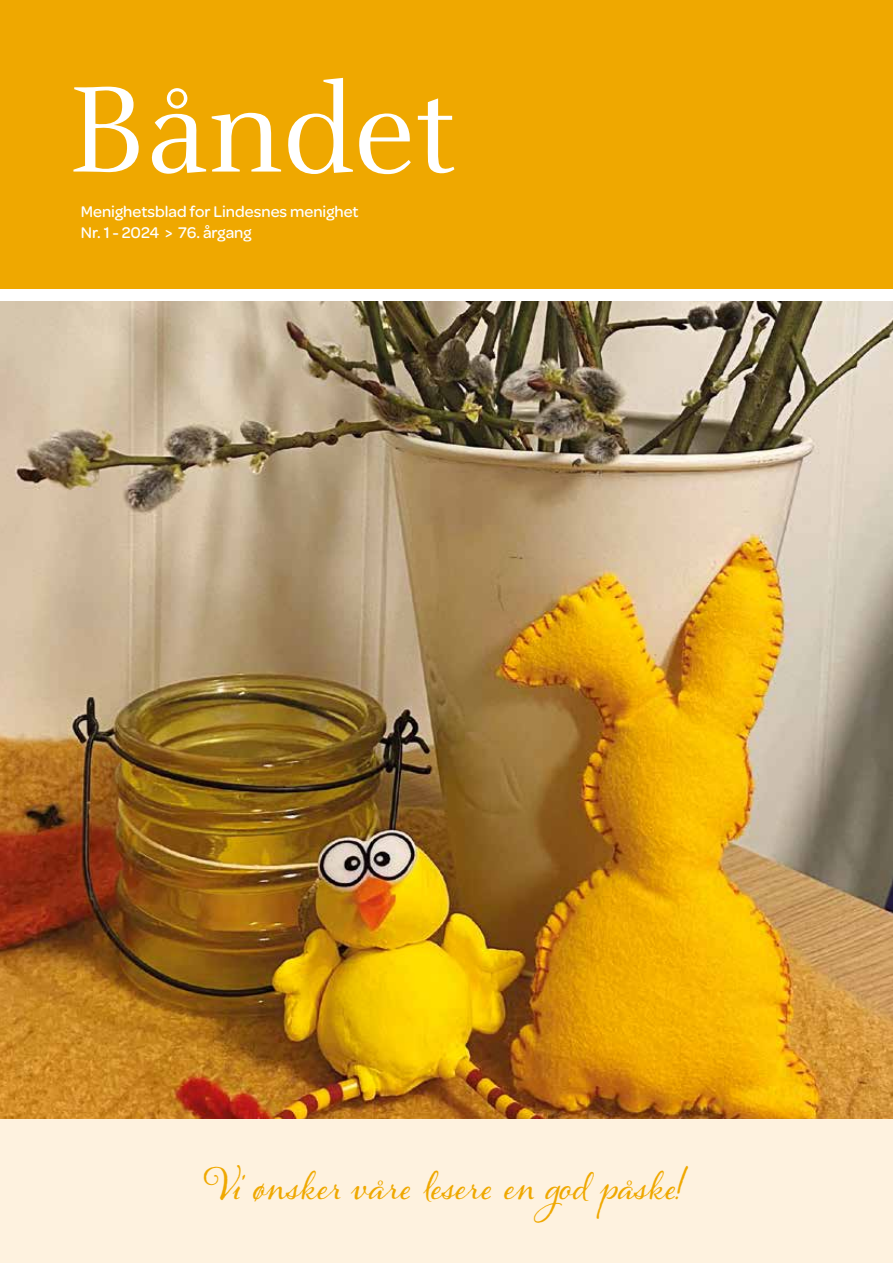
<style>
.page{position:relative;width:893px;height:1263px;background:#fff}
.page>*{position:absolute;margin:0;border:0;box-sizing:border-box;transform-origin:0 0}
.t1{font:135px "Celeste";color:#fff}
.t2{font:39px "Alana";color:#efa800}
.t3{font:500 16.5px/21px "Omnes";color:#fff}
</style>
<div class="page">
<img style="left:0;top:302px;width:893px;height:817px">
<div style="left:0;top:0;width:893px;height:289px;background:#efa800"></div>
<div style="left:0;top:1119px;width:893px;height:144px;background:#fef2df"></div>
<h1 class="t1" style="left:68px;top:61px;width:390px">Båndet</h1>
<p class="t3" style="left:81px;top:201px;width:279px">Menighetsblad for Lindesnes menighet<br>Nr. 1 - 2024 &gt; 76. årgang</p>
<h2 class="t2" style="left:206px;top:1163px;width:482px">Vi ønsker våre lesere en god påske!</h2>
</div>
